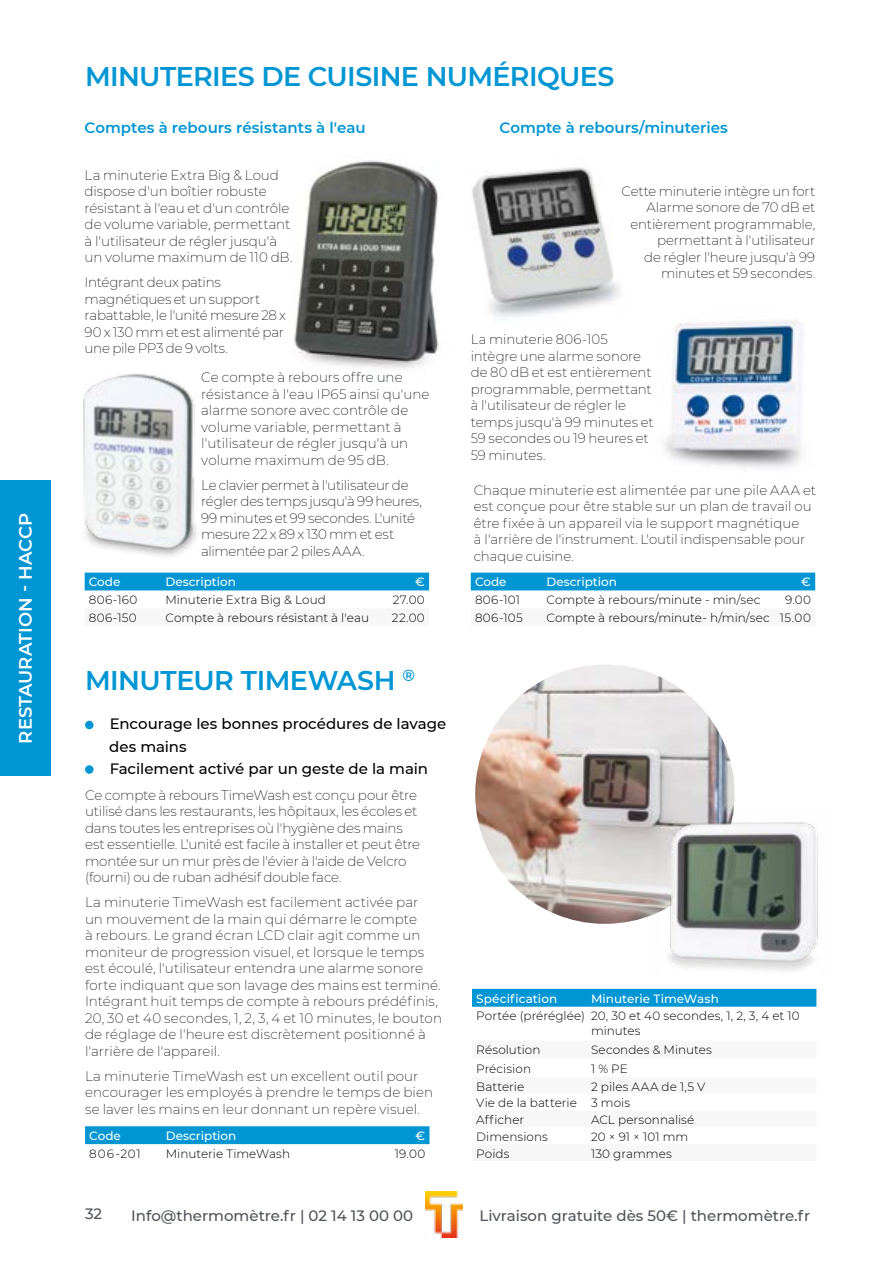
<style>
.page{position:relative;width:893px;height:1263px;background:#fff}
.page>*{position:absolute;margin:0;border:0;box-sizing:border-box;transform-origin:0 0}
.t1{font:600 27px "Montserrat";letter-spacing:-.02em;color:#0096d4}
.t2{font:600 18px "Montserrat";color:#fff}
.t3{font:500 15px/22.2px "Montserrat";color:#000}
.t4{font:500 15px "Montserrat";color:#50535a}
.t5{font:600 15px "Montserrat";color:#0096d4}
.t6{font:200 13.5px/16.5px "Montserrat";letter-spacing:-.005em;color:#000}
.t7{font:200 13.5px/16.5px "Montserrat";letter-spacing:-.025em;color:#000}
.t8{font:200 13.35px/16.5px "Montserrat";letter-spacing:-.005em;color:#000}
.t9{font:300 12px/16.8px "Montserrat";letter-spacing:.005em;color:#000}
.t10{font:500 12px "Montserrat";color:#fff}
</style>
<div class="page">
<div style="left:0;top:480px;width:51px;height:296px;background:#0096d4"></div>
<img style="left:426px;top:1192px;width:37px;height:45px">
<img style="left:83px;top:374px;width:163px;height:202px">
<div style="left:85px;top:573px;width:344px;height:17px;background:#0096d4"></div>
<img style="left:294px;top:160px;width:145px;height:209px">
<img style="left:663px;top:320px;width:140px;height:148px">
<img style="left:471px;top:167px;width:149px;height:152px">
<div style="left:471px;top:573px;width:344px;height:17px;background:#0096d4"></div>
<div style="left:85px;top:1126px;width:344px;height:18px;background:#0096d4"></div>
<div style="left:85px;top:721px;width:9px;height:8px;background:#0096d4;border-radius:50%"></div>
<div style="left:85px;top:765px;width:9px;height:9px;background:#0096d4;border-radius:50%"></div>
<div style="left:472px;top:989px;width:344px;height:18px;background:#0096d4"></div>
<img style="left:475px;top:664px;width:260px;height:260px;border-radius:130px">
<img style="left:653px;top:810px;width:165px;height:161px">
<h2 class="t2" style="left:13px;top:743px;width:232px;rotate:-90deg">RESTAURATION - HACCP</h2>
<h1 class="t1" style="left:85px;top:57px;width:531px">MINUTERIES DE CUISINE NUMÉRIQUES</h1>
<p class="t5" style="left:85px;top:117px;width:283px">Comptes à rebours résistants à l'eau</p>
<p class="t5" style="left:499px;top:117px;width:230px">Compte à rebours/minuteries</p>
<p class="t6" style="left:85px;top:166px;width:209px">La minuterie Extra Big &amp; Loud dispose d'un boîtier robuste résistant à l'eau et d'un contrôle de volume variable, permettant à l'utilisateur de régler jusqu'à un volume maximum de 110 dB.</p>
<p class="t6" style="left:85px;top:274px;width:203px">Intégrant deux patins magnétiques et un support rabattable, le l'unité mesure 28 x<br>90 x 130 mm et est alimenté par une pile PP3 de 9 volts.</p>
<p class="t6" style="left:201px;top:369px;width:230px">Ce compte à rebours offre une résistance à l'eau IP65 ainsi qu'une alarme sonore avec contrôle de volume variable, permettant à l'utilisateur de régler jusqu'à un volume maximum de 95 dB.</p>
<p class="t7" style="left:201px;top:476px;width:222px">Le clavier permet à l'utilisateur de régler des temps jusqu'à 99 heures,<br>99 minutes et 99 secondes. L'unité mesure 22 x 89 x 130 mm et est alimentée par 2 piles AAA.</p>
<p class="t10" style="left:89px;top:574px;width:33px">Code</p>
<p class="t10" style="left:165px;top:574px;width:72px">Description</p>
<p class="t10" style="left:415px;top:574px;width:11px">€</p>
<p class="t9" style="left:89px;top:591px;width:50px">806-160</p>
<p class="t9" style="left:165px;top:591px;width:162px">Minuterie Extra Big &amp; Loud</p>
<p class="t9" style="left:393px;top:591px;width:33px">27.00</p>
<p class="t9" style="left:89px;top:609px;width:49px">806-150</p>
<p class="t9" style="left:165px;top:609px;width:205px">Compte à rebours résistant à l'eau</p>
<p class="t9" style="left:392px;top:609px;width:34px">22.00</p>
<h1 class="t1" style="left:85px;top:661px;width:331px">MINUTEUR TIMEWASH <sup>®</sup></h1>
<p class="t3" style="left:109px;top:712px;width:339px">Encourage les bonnes procédures de lavage des mains<br>Facilement activé par un geste de la main</p>
<p class="t6" style="left:85px;top:786px;width:337px">Ce compte à rebours TimeWash est conçu pour être utilisé dans les restaurants, les hôpitaux, les écoles et dans toutes les entreprises où l'hygiène des mains est essentielle. L'unité est facile à installer et peut être montée sur un mur près de l'évier à l'aide de Velcro (fourni) ou de ruban adhésif double face.</p>
<p class="t6" style="left:85px;top:894px;width:359px">La minuterie TimeWash est facilement activée par<br>un mouvement de la main qui démarre le compte<br>à rebours. Le grand écran LCD clair agit comme un moniteur de progression visuel, et lorsque le temps est écoulé, l'utilisateur entendra une alarme sonore forte indiquant que son lavage des mains est terminé.<br>Intégrant huit temps de compte à rebours prédéfinis, 20, 30 et 40 secondes, 1, 2, 3, 4 et 10 minutes, le bouton de réglage de l'heure est discrètement positionné à l'arrière de l'appareil.</p>
<p class="t6" style="left:85px;top:1067px;width:350px">La minuterie TimeWash est un excellent outil pour encourager les employés à prendre le temps de bien se laver les mains en leur donnant un repère visuel.</p>
<p class="t10" style="left:89px;top:1127px;width:33px">Code</p>
<p class="t10" style="left:166px;top:1127px;width:72px">Description</p>
<p class="t10" style="left:416px;top:1127px;width:11px">€</p>
<p class="t9" style="left:89px;top:1145px;width:53px">806-201</p>
<p class="t9" style="left:166px;top:1145px;width:126px">Minuterie TimeWash</p>
<p class="t9" style="left:395px;top:1145px;width:32px">19.00</p>
<p class="t8" style="left:621px;top:182px;width:195px;text-align:right">Cette minuterie intègre un fort<br>Alarme sonore de 70 dB et entièrement programmable, permettant à l'utilisateur<br>de régler l'heure jusqu'à 99 minutes et 59 secondes.</p>
<p class="t8" style="left:471px;top:331px;width:184px">La minuterie 806-105 intègre une alarme sonore de 80 dB et est entièrement programmable, permettant à l'utilisateur de régler le temps jusqu'à 99 minutes et<br>59 secondes ou 19 heures et<br>59 minutes.</p>
<p class="t8" style="left:474px;top:481px;width:344px">Chaque minuterie est alimentée par une pile AAA et est conçue pour être stable sur un plan de travail ou être fixée à un appareil via le support magnétique<br>à l'arrière de l'instrument. L'outil indispensable pour chaque cuisine.</p>
<p class="t10" style="left:475px;top:574px;width:33px">Code</p>
<p class="t10" style="left:546px;top:574px;width:72px">Description</p>
<p class="t10" style="left:801px;top:574px;width:11px">€</p>
<p class="t9" style="left:475px;top:591px;width:46px">806-101</p>
<p class="t9" style="left:546px;top:591px;width:216px">Compte à rebours/minute - min/sec</p>
<p class="t9" style="left:785px;top:591px;width:27px">9.00</p>
<p class="t9" style="left:475px;top:609px;width:49px">806-105</p>
<p class="t9" style="left:546px;top:609px;width:266px">Compte à rebours/minute- h/min/sec 15.00</p>
<p class="t10" style="left:476px;top:990px;width:83px">Spécification</p>
<p class="t10" style="left:591px;top:990px;width:129px">Minuterie TimeWash</p>
<p class="t9" style="left:591px;top:1008px;width:210px;line-height:14.4px;text-indent:-115px">Portée (préréglée) 20, 30 et 40 secondes, 1, 2, 3, 4 et 10 minutes</p>
<p class="t9" style="left:476px;top:1041px;width:66px">Résolution</p>
<p class="t9" style="left:591px;top:1041px;width:122px">Secondes &amp; Minutes</p>
<p class="t9" style="left:476px;top:1060px;width:56px">Précision</p>
<p class="t9" style="left:591px;top:1060px;width:38px">1 % PE</p>
<p class="t9" style="left:476px;top:1078px;width:50px">Batterie</p>
<p class="t9" style="left:476px;top:1078px;width:231px;text-indent:115px">2 piles AAA de 1,5 V<br>Vie de la batterie 3 mois<br>Afficher</p>
<p class="t9" style="left:591px;top:1111px;width:105px">ACL personnalisé</p>
<p class="t9" style="left:476px;top:1128px;width:73px">Dimensions</p>
<p class="t9" style="left:591px;top:1128px;width:99px">20 × 91 × 101 mm</p>
<p class="t9" style="left:476px;top:1145px;width:35px">Poids</p>
<p class="t9" style="left:591px;top:1145px;width:82px">130 grammes</p>
<p class="t4" style="left:85px;top:1203px;width:19px">32</p>
<p class="t4" style="left:131px;top:1205px;width:283px">Info@thermomètre.fr | 02 14 13 00 00</p>
<p class="t4" style="left:479px;top:1205px;width:332px">Livraison gratuite dès 50€ | thermomètre.fr</p>
</div>
